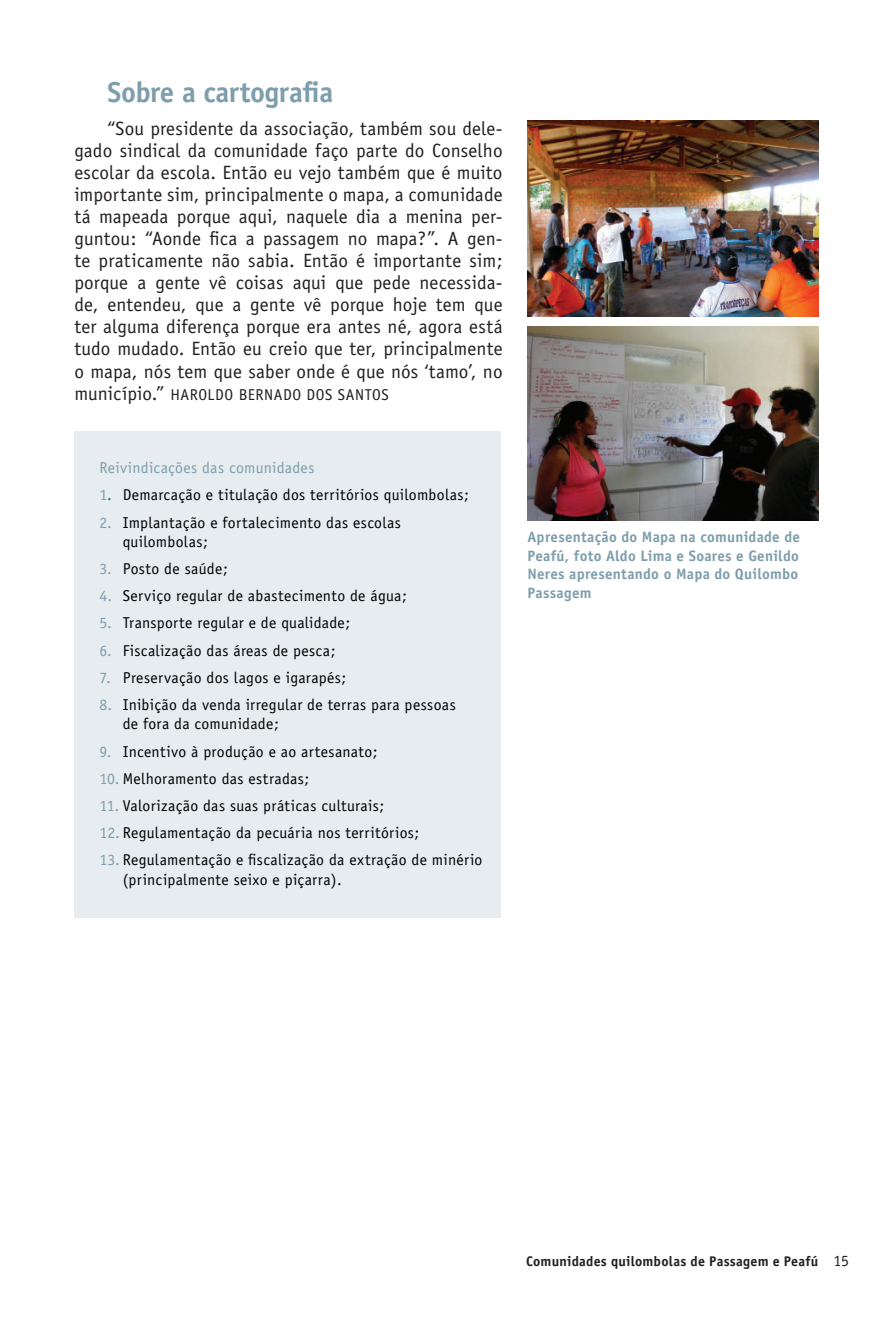
<style>
.page{position:relative;width:893px;height:1340px;background:#fff}
.page>*{position:absolute;margin:0;border:0;box-sizing:border-box;transform-origin:0 0}
.t1{font:700 28.88px "Officina Sans";letter-spacing:-.01em;color:#7e9eac}
.t2{font:19.25px/22.1px "Officina Sans";letter-spacing:.005em;color:#231f20;text-align:justify}
.t3{font:15.75px/19.2px "Officina Sans";letter-spacing:.02em;color:#000}
.t4{font:15.75px "Officina Sans";letter-spacing:.035em;color:#231f20}
.t5{font:15.75px "Officina Sans";letter-spacing:.015em;color:#7e9eac}
.t6{font:700 15.05px/18.6px "Officina Sans";letter-spacing:.02em;color:#7e9eac}
.t7{font:700 14px "Officina Sans";letter-spacing:.015em;color:#231f20}
.s1{font-size:19.25px}
.s2{color:#7e9eac}
.s3{color:#0a6d6e}
.s4{font-weight:400;font-size:15.75px}
</style>
<div class="page">
<img style="left:527px;top:326px;width:292px;height:194px">
<img style="left:527px;top:120px;width:292px;height:196px">
<div style="left:74px;top:432px;width:427px;height:486px;background:#e6ecef"></div>
<h1 class="t1" style="left:107px;top:74px;width:227px">Sobre a cartografia</h1>
<p class="t2" style="left:74px;top:117px;width:430px;text-indent:33px">“Sou presidente da associação, também sou dele&shy;gado sindical da comunidade faço parte do Conselho escolar da escola. Então eu vejo também que é muito importante sim, principalmente o mapa, a comunidade tá mapeada porque aqui, naquele dia a menina per&shy;guntou: “Aonde fica a passagem no mapa?”. A gen&shy;te praticamente não sabia. Então é importante sim; porque a gente vê coisas aqui que pede necessida&shy;de, entendeu, que a gente vê porque hoje tem que ter alguma diferença porque era antes né, agora está tudo mudado. Então eu creio que ter, principalmente o mapa, nós tem que saber onde é que nós ‘tamo’, no</p>
<p class="t4" style="left:74px;top:385px;width:316px"><span class="s1">município.”</span> HAROLDO BERNADO DOS SANTOS</p>
<p class="t5" style="left:99px;top:458px;width:217px">Reivindicações das comunidades</p>
<p class="t3" style="left:99px;top:485px;width:371px"><span class="s2">1</span><span class="s3">.</span> Demarcação e titulação dos territórios quilombolas;</p>
<p class="t3" style="left:123px;top:512px;width:280px;text-indent:-23px"><span class="s2">2.</span> Implantação e fortalecimento das escolas quilombolas;</p>
<p class="t3" style="left:99px;top:559px;width:130px"><span class="s2">3.</span> Posto de saúde;</p>
<p class="t3" style="left:99px;top:586px;width:309px"><span class="s2">4.</span> Serviço regular de abastecimento de água;</p>
<p class="t3" style="left:99px;top:613px;width:252px"><span class="s2">5.</span> Transporte regular e de qualidade;</p>
<p class="t3" style="left:99px;top:640px;width:237px"><span class="s2">6.</span> Fiscalização das áreas de pesca;</p>
<p class="t3" style="left:99px;top:668px;width:248px"><span class="s2">7.</span> Preservação dos lagos e igarapés;</p>
<p class="t3" style="left:123px;top:695px;width:335px;text-indent:-23px"><span class="s2">8.</span> Inibição da venda irregular de terras para pessoas de fora da comunidade;</p>
<p class="t3" style="left:99px;top:741px;width:280px"><span class="s2">9.</span> Incentivo à produção e ao artesanato;</p>
<p class="t3" style="left:99px;top:768px;width:211px"><span class="s2">10.</span> Melhoramento das estradas;</p>
<p class="t3" style="left:99px;top:796px;width:286px"><span class="s2">11.</span> Valorização das suas práticas culturais;</p>
<p class="t3" style="left:99px;top:823px;width:321px"><span class="s2">12.</span> Regulamentação da pecuária nos territórios;</p>
<p class="t3" style="left:123px;top:850px;width:361px;text-indent:-23px"><span class="s2">13.</span> Regulamentação e fiscalização da extração de minério (principalmente seixo e piçarra).</p>
<p class="t6" style="left:527px;top:527px;width:274px">Apresentação do Mapa na comunidade de<br>Peafú, foto Aldo Lima e Soares e Genildo<br>Neres apresentando o Mapa do Quilombo<br>Passagem</p>
<p class="t7" style="left:526px;top:1251px;width:324px">Comunidades quilombolas de Passagem e Peafú <span class="s4">15</span></p>
</div>
